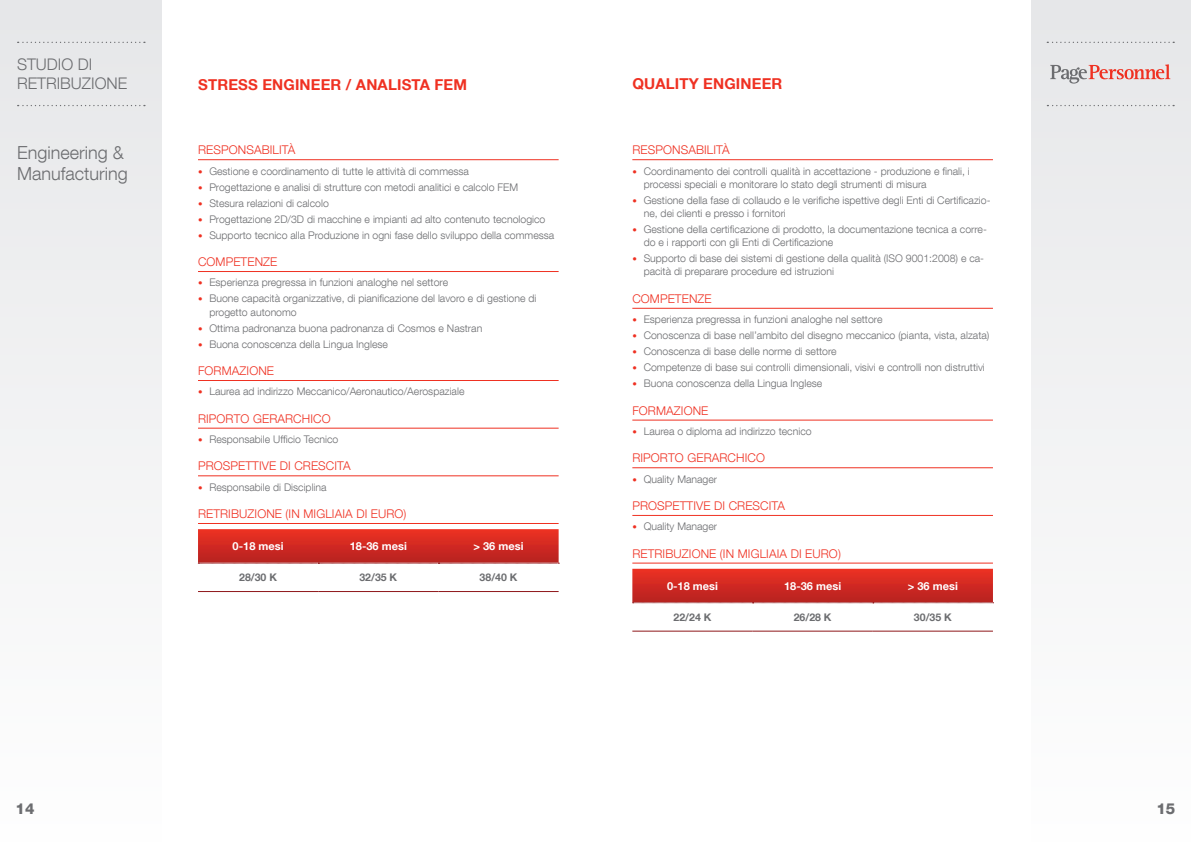
<style>
.page{position:relative;width:1191px;height:842px;background:#fff}
.page>*{position:absolute;margin:0;border:0;box-sizing:border-box;transform-origin:0 0}
.t1{font:300 18px/21px "Helvetica Neue LT Com";color:#6c6d70}
.t2{font:300 16px/19.2px "Helvetica Neue LT Com";color:#6c6d70}
.t3{font:700 15px "Helvetica Neue LT Com";letter-spacing:.01em;color:#ef3122}
.t4{font:800 15px "Helvetica Neue LT Com";color:#6c6d70}
.t5{font:300 12px "Helvetica Neue LT Com";letter-spacing:.01em;color:#ef3122}
.t6{font:700 11px "Helvetica Neue LT Com";color:#fff}
.t7{font:300 10.5px/13.2px "Helvetica Neue LT Com";color:#6c6d70}
.t8{font:700 10.5px "Helvetica Neue LT Com";color:#6c6d70}
.s1{font-weight:800;font-size:9px;color:#ef3122}
</style>
<div class="page">
<div style="left:0;top:0;width:162px;height:842px;background:#f2f2f3"></div>
<div style="left:1031px;top:0;width:160px;height:842px;background:#f2f3f4"></div>
<svg style="left:18px;top:42px;width:127px;height:1px"></svg>
<svg style="left:18px;top:105px;width:127px;height:1px"></svg>
<svg style="left:1047px;top:105px;width:127px;height:1px"></svg>
<svg style="left:1050px;top:64px;width:120px;height:20px"></svg>
<svg style="left:1047px;top:42px;width:127px;height:1px"></svg>
<hr style="left:198px;top:159px;width:360px;height:1px;background:#ef3122">
<hr style="left:198px;top:271px;width:360px;height:1px;background:#ef3122">
<hr style="left:198px;top:380px;width:360px;height:1px;background:#ef3122">
<hr style="left:198px;top:428px;width:360px;height:1px;background:#ef3122">
<hr style="left:198px;top:476px;width:360px;height:1px;background:#ef3122">
<hr style="left:198px;top:523px;width:360px;height:1px;background:#ef3122">
<hr style="left:198px;top:591px;width:120px;height:1px;background:#8f171a">
<hr style="left:318px;top:591px;width:120px;height:1px;background:#8f171a">
<hr style="left:438px;top:591px;width:120px;height:1px;background:#8f171a">
<svg style="left:198px;top:529px;width:361px;height:35px;background:#d12e27"></svg>
<hr style="left:632px;top:159px;width:361px;height:1px;background:#ef3122">
<hr style="left:632px;top:308px;width:361px;height:1px;background:#ef3122">
<hr style="left:632px;top:420px;width:361px;height:1px;background:#ef3122">
<hr style="left:632px;top:467px;width:361px;height:1px;background:#ef3122">
<hr style="left:632px;top:515px;width:361px;height:1px;background:#ef3122">
<hr style="left:632px;top:563px;width:361px;height:1px;background:#ef3122">
<hr style="left:632px;top:631px;width:120px;height:1px;background:#8f171a">
<hr style="left:752px;top:631px;width:120px;height:1px;background:#8f171a">
<hr style="left:872px;top:631px;width:121px;height:1px;background:#8f171a">
<svg style="left:632px;top:569px;width:361px;height:34px;background:#d02b24"></svg>
<h2 class="t2" style="left:17px;top:54px;width:112px">STUDIO DI<br>RETRIBUZIONE</h2>
<h1 class="t1" style="left:17px;top:141px;width:112px">Engineering &amp;<br>Manufacturing</h1>
<p class="t3" style="left:198px;top:76px;width:270px">STRESS ENGINEER / ANALISTA FEM</p>
<p class="t3" style="left:632px;top:75px;width:152px">QUALITY ENGINEER</p>
<p class="t5" style="left:198px;top:143px;width:99px">RESPONSABILITÀ</p>
<p class="t7" style="left:198px;top:164px;width:272px"><span class="s1">•</span> Gestione e coordinamento di tutte le attività di commessa</p>
<p class="t7" style="left:198px;top:180px;width:322px"><span class="s1">•</span> Progettazione e analisi di strutture con metodi analitici e calcolo FEM</p>
<p class="t7" style="left:198px;top:196px;width:132px"><span class="s1">•</span> Stesura relazioni di calcolo</p>
<p class="t7" style="left:198px;top:212px;width:349px"><span class="s1">•</span> Progettazione 2D/3D di macchine e impianti ad alto contenuto tecnologico</p>
<p class="t7" style="left:198px;top:228px;width:358px"><span class="s1">•</span> Supporto tecnico alla Produzione in ogni fase dello sviluppo della commessa</p>
<p class="t5" style="left:198px;top:254px;width:81px">COMPETENZE</p>
<p class="t7" style="left:198px;top:276px;width:252px"><span class="s1">•</span> Esperienza pregressa in funzioni analoghe nel settore</p>
<p class="t7" style="left:209px;top:292px;width:328px;text-indent:-11px"><span class="s1">•</span> Buone capacità organizzative, di pianificazione del lavoro e di gestione di progetto autonomo</p>
<p class="t7" style="left:198px;top:321px;width:286px"><span class="s1">•</span> Ottima padronanza buona padronanza di Cosmos e Nastran</p>
<p class="t7" style="left:198px;top:337px;width:191px"><span class="s1">•</span> Buona conoscenza della Lingua Inglese</p>
<p class="t5" style="left:198px;top:363px;width:77px">FORMAZIONE</p>
<p class="t7" style="left:198px;top:385px;width:268px"><span class="s1">•</span> Laurea ad indirizzo Meccanico/Aeronautico/Aerospaziale</p>
<p class="t5" style="left:198px;top:411px;width:134px">RIPORTO GERARCHICO</p>
<p class="t7" style="left:198px;top:432px;width:142px"><span class="s1">•</span> Responsabile Ufficio Tecnico</p>
<p class="t5" style="left:198px;top:459px;width:154px">PROSPETTIVE DI CRESCITA</p>
<p class="t7" style="left:198px;top:480px;width:130px"><span class="s1">•</span> Responsabile di Disciplina</p>
<p class="t5" style="left:198px;top:506px;width:210px">RETRIBUZIONE (IN MIGLIAIA DI EURO)</p>
<p class="t6" style="left:233px;top:539px;width:52px">0-18 mesi</p>
<p class="t6" style="left:350px;top:539px;width:59px">18-36 mesi</p>
<p class="t6" style="left:473px;top:539px;width:51px">&gt; 36 mesi</p>
<p class="t8" style="left:239px;top:571px;width:39px">28/30 K</p>
<p class="t8" style="left:359px;top:571px;width:39px">32/35 K</p>
<p class="t8" style="left:479px;top:571px;width:39px">38/40 K</p>
<p class="t5" style="left:632px;top:143px;width:99px">RESPONSABILITÀ</p>
<p class="t7" style="left:643px;top:164px;width:327px;text-indent:-11px"><span class="s1">•</span> Coordinamento dei controlli qualità in accettazione - produzione e finali, i processi speciali e monitorare lo stato degli strumenti di misura</p>
<p class="t7" style="left:643px;top:193px;width:348px;text-indent:-11px"><span class="s1">•</span> Gestione della fase di collaudo e le verifiche ispettive degli Enti di Certificazio&shy;ne, dei clienti e presso i fornitori</p>
<p class="t7" style="left:643px;top:222px;width:345px;text-indent:-11px"><span class="s1">•</span> Gestione della certificazione di prodotto, la documentazione tecnica a corre&shy;do e i rapporti con gli Enti di Certificazione</p>
<p class="t7" style="left:643px;top:252px;width:342px;text-indent:-11px"><span class="s1">•</span> Supporto di base dei sistemi di gestione della qualità (ISO 9001:2008) e ca&shy;pacità di preparare procedure ed istruzioni</p>
<p class="t5" style="left:632px;top:291px;width:81px">COMPETENZE</p>
<p class="t7" style="left:632px;top:313px;width:252px"><span class="s1">•</span> Esperienza pregressa in funzioni analoghe nel settore</p>
<p class="t7" style="left:632px;top:329px;width:358px"><span class="s1">•</span> Conoscenza di base nell’ambito del disegno meccanico (pianta, vista, alzata)</p>
<p class="t7" style="left:632px;top:345px;width:206px"><span class="s1">•</span> Conoscenza di base delle norme di settore</p>
<p class="t7" style="left:632px;top:361px;width:354px"><span class="s1">•</span> Competenze di base sui controlli dimensionali, visivi e controlli non distruttivi</p>
<p class="t7" style="left:632px;top:377px;width:191px"><span class="s1">•</span> Buona conoscenza della Lingua Inglese</p>
<p class="t5" style="left:632px;top:403px;width:77px">FORMAZIONE</p>
<p class="t7" style="left:632px;top:424px;width:181px"><span class="s1">•</span> Laurea o diploma ad indirizzo tecnico</p>
<p class="t5" style="left:632px;top:451px;width:134px">RIPORTO GERARCHICO</p>
<p class="t7" style="left:632px;top:472px;width:86px"><span class="s1">•</span> Quality Manager</p>
<p class="t5" style="left:632px;top:498px;width:154px">PROSPETTIVE DI CRESCITA</p>
<p class="t7" style="left:632px;top:520px;width:86px"><span class="s1">•</span> Quality Manager</p>
<p class="t5" style="left:632px;top:546px;width:210px">RETRIBUZIONE (IN MIGLIAIA DI EURO)</p>
<p class="t6" style="left:667px;top:579px;width:52px">0-18 mesi</p>
<p class="t6" style="left:784px;top:579px;width:59px">18-36 mesi</p>
<p class="t6" style="left:908px;top:579px;width:51px">&gt; 36 mesi</p>
<p class="t8" style="left:673px;top:610px;width:39px">22/24 K</p>
<p class="t8" style="left:793px;top:610px;width:39px">26/28 K</p>
<p class="t8" style="left:914px;top:610px;width:39px">30/35 K</p>
<h3 class="t4" style="left:16px;top:800px;width:20px">14</h3>
<h3 class="t4" style="left:1156px;top:800px;width:20px">15</h3>
</div>
